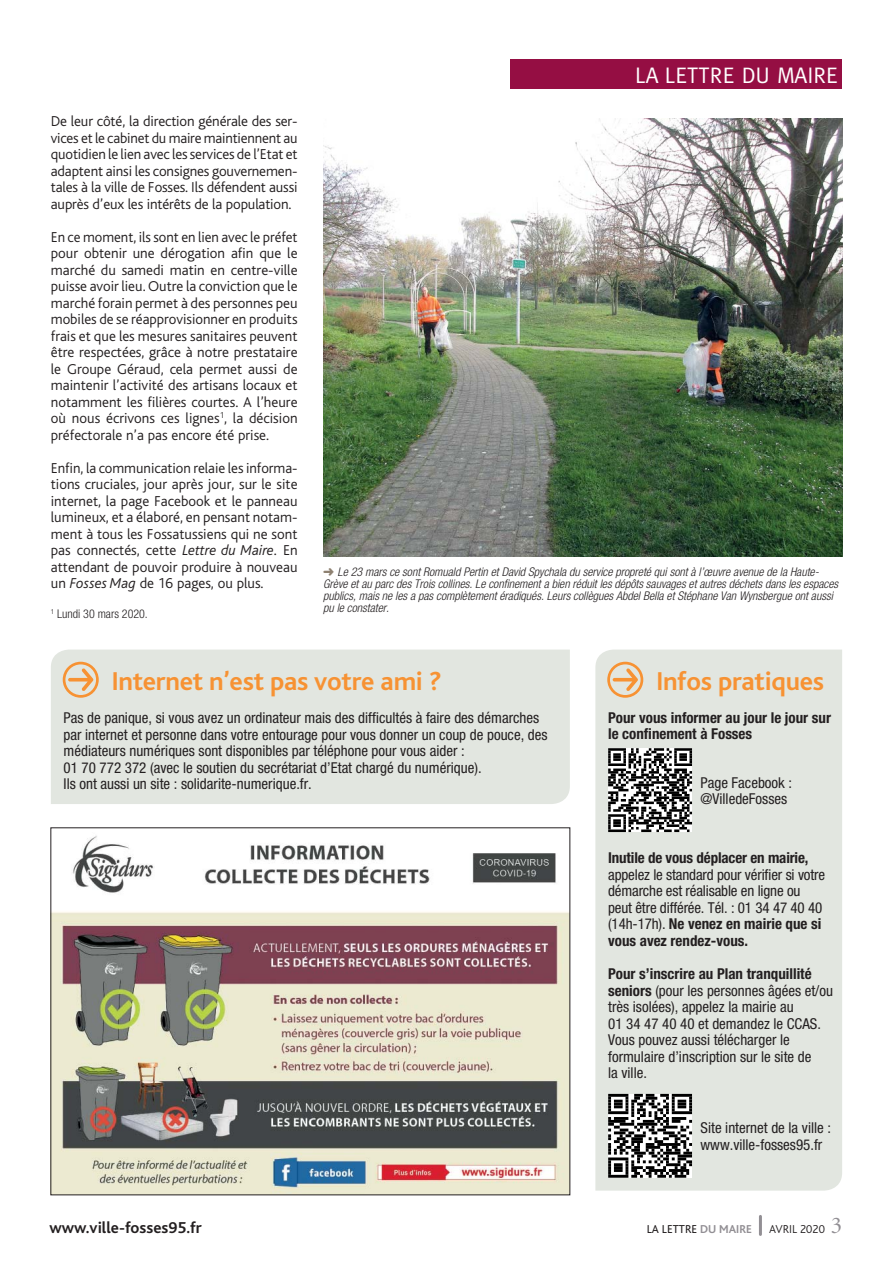
<style>
.page{position:relative;width:893px;height:1263px;background:#fff}
.page>*{position:absolute;margin:0;border:0;box-sizing:border-box;transform-origin:0 0}
.t1{font:700 27px "Bliss";letter-spacing:-.01em;color:#f79233}
.t2{font:22.5px "Meta";color:#fff}
.t3{font:700 16.5px "Bliss";color:#231f20}
.t4{font:300 15px/16.5px "Bliss";color:#231f20;text-align:justify}
.t5{font:condensed 15px/16.5px "Helvetica Neue";color:#231f20}
.t6{font:700 condensed 15px/16.5px "Helvetica Neue";color:#231f20}
.t7{font:italic 300 condensed 12px/12px "Helvetica Neue";color:#231f20}
.t8{font:300 condensed 12px "Helvetica Neue";color:#231f20}
.t9{font:12px "Bliss";color:#231f20}
.t10{font:300 12px "Bliss";color:#231f20}
.s1{font-style:italic}
.s2{color:#8e8171}
.s3{font-weight:700}
.s4{font-weight:700;color:#928f94}
.s5{font-family:"Minion Display";font-weight:400;font-size:24px;color:#928f94}
</style>
<div class="page">
<div style="left:510px;top:60px;width:332px;height:29px;background:#950e43"></div>
<hr style="left:759px;top:1216px;width:3px;height:18px;background:#928f94">
<div style="left:51px;top:650px;width:519px;height:154px;background:#e2e6e0"></div>
<svg style="left:63px;top:662px;width:36px;height:36px"></svg>
<img style="left:323px;top:118px;width:519px;height:438px">
<img style="left:53px;top:835px;width:515px;height:358px">
<div style="left:595px;top:650px;width:247px;height:541px;background:#e2e6e0"></div>
<svg style="left:607px;top:662px;width:36px;height:36px"></svg>
<svg style="left:608px;top:1094px;width:84px;height:84px"></svg>
<svg style="left:608px;top:748px;width:84px;height:84px"></svg>
<p class="t4" style="left:51px;top:114px;width:248px">De leur côté, la direction générale des ser&shy;vices et le cabinet du maire maintiennent au quotidien le lien avec les services de l’Etat et adaptent ainsi les consignes gouvernemen&shy;tales à la ville de Fosses. Ils défendent aussi auprès d’eux les intérêts de la population.</p>
<p class="t4" style="left:51px;top:229px;width:248px">En ce moment, ils sont en lien avec le préfet pour obtenir une dérogation afin que le marché du samedi matin en centre-ville puisse avoir lieu. Outre la conviction que le marché forain permet à des personnes peu mobiles de se réapprovisionner en produits frais et que les mesures sanitaires peuvent être respectées, grâce à notre prestataire le Groupe Géraud, cela permet aussi de maintenir l’activité des artisans locaux et notamment les filières courtes. A l’heure où nous écrivons ces lignes<sup>1</sup>, la décision préfectorale n’a pas encore été prise.</p>
<p class="t4" style="left:51px;top:460px;width:248px">Enfin, la communication relaie les informa&shy;tions cruciales, jour après jour, sur le site internet, la page Facebook et le panneau lumineux, et a élaboré, en pensant notam&shy;ment à tous les Fossatussiens qui ne sont pas connectés, cette <span class="s1">Lettre du Maire</span>. En attendant de pouvoir produire à nouveau un <span class="s1">Fosses Mag</span> de 16 pages, ou plus.</p>
<p class="t8" style="left:51px;top:610px;width:98px"><sup>1</sup> Lundi 30 mars 2020.</p>
<h2 class="t2" style="left:635px;top:67px;width:204px">LA LETTRE DU MAIRE</h2>
<p class="t7" style="left:323px;top:568px;width:516px"><span class="s2">➜</span> Le 23 mars ce sont Romuald Pertin et David Spychala du service propreté qui sont à l’œuvre avenue de la Haute-Grève et au parc des Trois collines. Le confinement a bien réduit les dépôts sauvages et autres déchets dans les espaces publics, mais ne les a pas complètement éradiqués. Leurs collègues Abdel Bella et Stéphane Van Wynsbergue ont aussi pu le constater.</p>
<h1 class="t1" style="left:112px;top:671px;width:331px">Internet n’est pas votre ami ?</h1>
<p class="t5" style="left:64px;top:712px;width:485px">Pas de panique, si vous avez un ordinateur mais des difficultés à faire des démarches par internet et personne dans votre entourage pour vous donner un coup de pouce, des médiateurs numériques sont disponibles par téléphone pour vous aider :<br>01 70 772 372 (avec le soutien du secrétariat d’Etat chargé du numérique).<br>Ils ont aussi un site : solidarite-numerique.fr.</p>
<h1 class="t1" style="left:656px;top:671px;width:169px">Infos pratiques</h1>
<p class="t6" style="left:608px;top:711px;width:224px">Pour vous informer au jour le jour sur le confinement à Fosses</p>
<p class="t5" style="left:700px;top:776px;width:93px">Page Facebook : @VilledeFosses</p>
<p class="t6" style="left:608px;top:851px;width:202px">Inutile de vous déplacer en mairie,</p>
<p class="t5" style="left:608px;top:868px;width:218px">appelez le standard pour vérifier si votre démarche est réalisable en ligne ou peut être différée. Tél. : 01 34 47 40 40 (14h-17h). <span class="s3">Ne venez en mairie que si vous avez rendez-vous.</span></p>
<p class="t5" style="left:608px;top:968px;width:226px"><span class="s3">Pour s’inscrire au Plan tranquillité seniors</span> (pour les personnes âgées et/ou très isolées), appelez la mairie au<br>01 34 47 40 40 et demandez le CCAS.<br>Vous pouvez aussi télécharger le formulaire d’inscription sur le site de<br>la ville.</p>
<p class="t5" style="left:700px;top:1121px;width:132px">Site internet de la ville : www.ville-fosses95.fr</p>
<p class="t3" style="left:49px;top:1221px;width:154px">www.ville-fosses95.fr</p>
<p class="t9" style="left:646px;top:1224px;width:106px">LA LETTRE <span class="s4">DU MAIRE</span></p>
<p class="t10" style="left:769px;top:1223px;width:75px">AVRIL 2020 <span class="s5">3</span></p>
</div>
